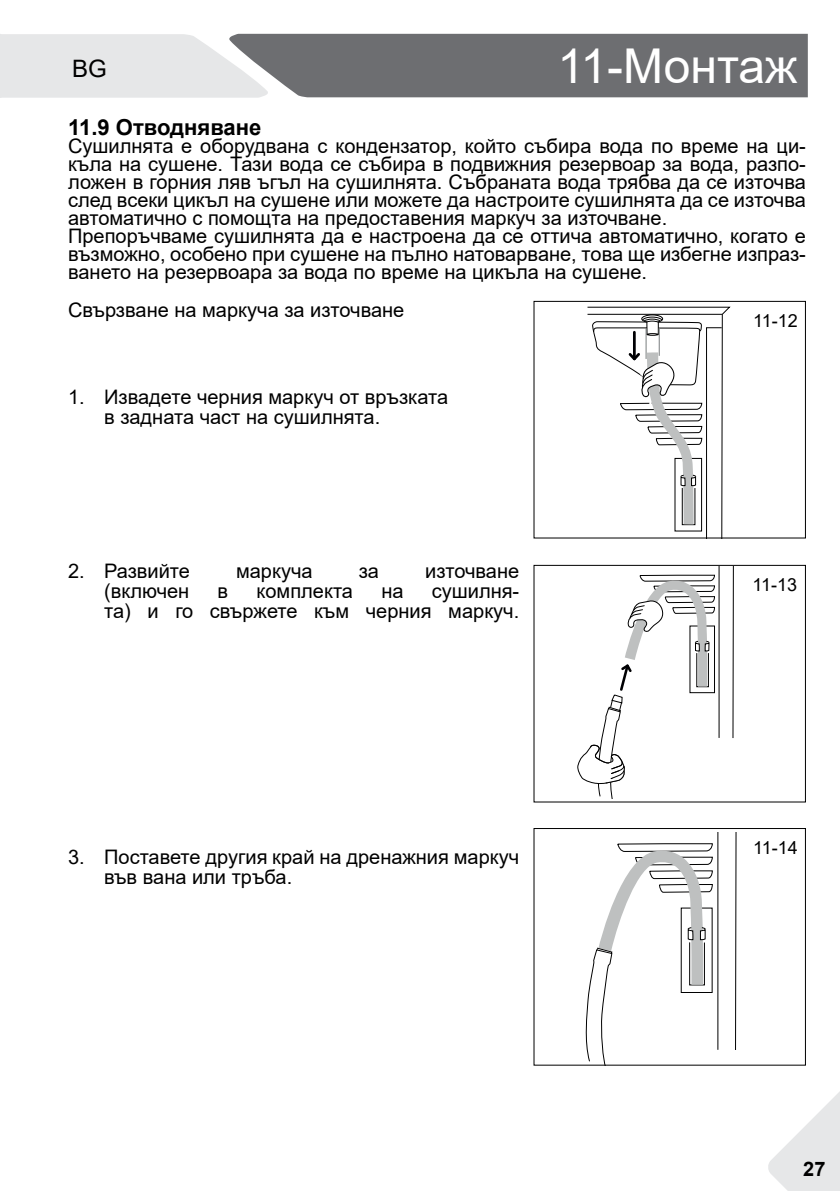
<style>
.page{position:relative;width:840px;height:1191px;background:#fff}
.page>*{position:absolute;margin:0;border:0;box-sizing:border-box;transform-origin:0 0}
.t1{font:48px "Arial";color:#fff}
.t2{font:24px "Arial";color:#000}
.t3{font:700 22px "Arial";color:#000}
.t4{font:20px/18px "Arial";color:#000}
.t5{font:700 20px "Arial";color:#000}
.t6{font:18px "Arial";letter-spacing:-.035em;color:#000}
</style>
<div class="page">
<svg style="left:766px;top:1045px;width:73px;height:146px"></svg>
<svg style="left:0;top:34px;width:807px;height:64px;background:#cecfd1"></svg>
<div style="left:304px;top:35px;width:493px;height:61px;background:#6d6e71"></div>
<svg style="left:587px;top:306px;width:144px;height:230px"></svg>
<svg style="left:577px;top:567px;width:156px;height:231px"></svg>
<div style="left:533px;top:828px;width:272px;height:237px;background:#fff"></div>
<svg style="left:585px;top:832px;width:151px;height:231px"></svg>
<p class="t2" style="left:72px;top:52px;width:36px">BG</p>
<h1 class="t1" style="left:557px;top:33px;width:241px">11-Монтаж</h1>
<p class="t3" style="left:68px;top:112px;width:195px">11.9 Отводняване</p>
<p class="t4" style="left:68px;top:137px;width:739px">Сушилнята е оборудвана с кондензатор, който събира вода по време на ци&shy;къла на сушене. Тази вода се събира в подвижния резервоар за вода, разпо&shy;ложен в горния ляв ъгъл на сушилнята. Събраната вода трябва да се източва след всеки цикъл на сушене или можете да настроите сушилнята да се източва автоматично с помощта на предоставения маркуч за източване.<br>Препоръчваме сушилнята да е настроена да се оттича автоматично, когато е възможно, особено при сушене на пълно натоварване, това ще избегне изпраз&shy;ването на резервоара за вода по време на цикъла на сушене.</p>
<p class="t4" style="left:68px;top:301px;width:337px">Свързване на маркуча за източване</p>
<p class="t6" style="left:752px;top:308px;width:46px">11-12</p>
<p class="t4" style="left:104px;top:387px;width:345px;line-height:20px;text-indent:-36px">1. Извадете черния маркуч от връзката в задната част на сушилнята.</p>
<p class="t4" style="left:68px;top:562px;width:123px">2. Развийте</p>
<p class="t4" style="left:236px;top:562px;width:78px">маркуча</p>
<p class="t4" style="left:358px;top:562px;width:22px">за</p>
<p class="t4" style="left:425px;top:562px;width:96px">източване</p>
<p class="t4" style="left:104px;top:582px;width:87px">(включен</p>
<p class="t4" style="left:217px;top:582px;width:12px">в</p>
<p class="t4" style="left:256px;top:582px;width:98px">комплекта</p>
<p class="t4" style="left:381px;top:582px;width:24px">на</p>
<p class="t4" style="left:104px;top:581px;width:416px;line-height:20px;text-align:right">сушилня-<br>та) и го свържете към черния маркуч.</p>
<p class="t4" style="left:104px;top:846px;width:416px;line-height:20px;text-indent:-36px">3. Поставете другия край на дренажния маркуч във вана или тръба.</p>
<p class="t6" style="left:752px;top:572px;width:46px">11-13</p>
<p class="t6" style="left:752px;top:835px;width:46px">11-14</p>
<p class="t5" style="left:802px;top:1154px;width:24px">27</p>
</div>
